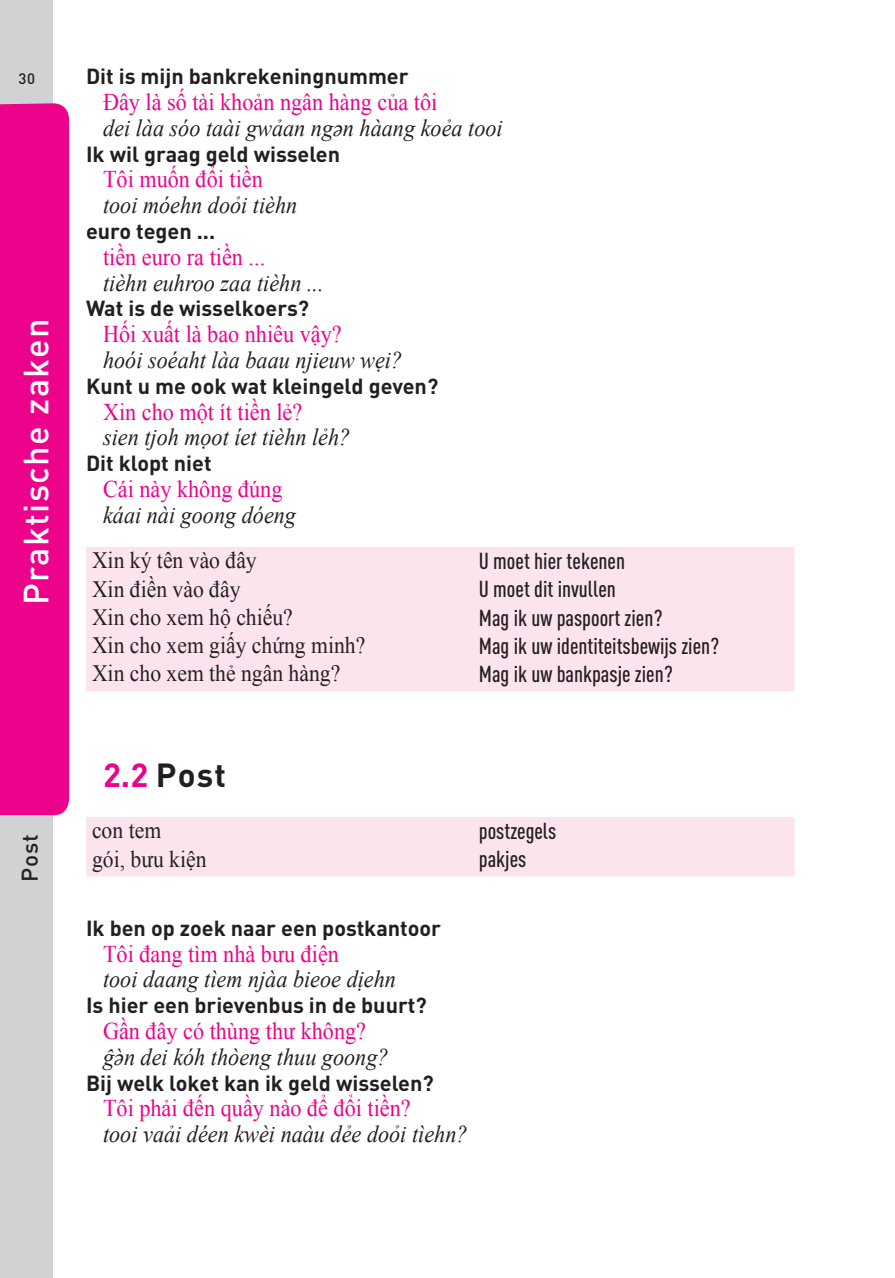
<style>
.page{position:relative;width:895px;height:1278px;background:#fff}
.page>*{position:absolute;margin:0;border:0;box-sizing:border-box;transform-origin:0 0}
.t1{font:500 34.5px "DINOT";letter-spacing:.04em;color:#fff}
.t2{font:700 33px "DINOT";color:#231f20}
.t3{font:italic 24px "Times New Roman";color:#231f20;scale:.93 1}
.t4{font:24px "Times New Roman";color:#ed028c;scale:.93 1}
.t5{font:23.4px "Times New Roman";color:#231f20;scale:.92 1}
.t6{font:500 condensed 22.8px "DINOT";color:#231f20}
.t7{font:500 22.5px "DINOT";color:#231f20}
.t8{font:700 21.6px "DINOT";color:#231f20}
.t9{font:500 15px "DINOT";color:#231f20}
.s1{color:#ed028c}
</style>
<div class="page">
<div style="left:0;top:0;width:53px;height:1278px;background:#d1d2d4"></div>
<div style="left:0;top:103px;width:69px;height:713px;background:#ed028c"></div>
<div style="left:86px;top:547px;width:708px;height:138px;background:#fce4ee"></div>
<div style="left:86px;top:572px;width:387px;height:6px;background:#fce4ee"></div>
<div style="left:473px;top:572px;width:321px;height:6px;background:#fce4ee"></div>
<div style="left:86px;top:600px;width:387px;height:6px;background:#fce4ee"></div>
<div style="left:473px;top:600px;width:321px;height:6px;background:#fce4ee"></div>
<div style="left:86px;top:628px;width:387px;height:6px;background:#fce4ee"></div>
<div style="left:473px;top:628px;width:321px;height:6px;background:#fce4ee"></div>
<div style="left:86px;top:657px;width:387px;height:6px;background:#fce4ee"></div>
<div style="left:473px;top:657px;width:321px;height:6px;background:#fce4ee"></div>
<div style="left:86px;top:685px;width:387px;height:6px;background:#fce4ee"></div>
<div style="left:473px;top:685px;width:321px;height:6px;background:#fce4ee"></div>
<div style="left:86px;top:817px;width:708px;height:53px;background:#fce4ee"></div>
<div style="left:86px;top:842px;width:387px;height:6px;background:#fce4ee"></div>
<div style="left:473px;top:842px;width:321px;height:6px;background:#fce4ee"></div>
<div style="left:86px;top:870px;width:387px;height:6px;background:#fce4ee"></div>
<div style="left:473px;top:870px;width:321px;height:6px;background:#fce4ee"></div>
<p class="t9" style="left:19px;top:69px;width:18px">30</p>
<p class="t8" style="left:86px;top:62px;width:324px">Dit is mijn bankrekeningnummer</p>
<p class="t4" style="left:103px;top:86px;width:361px">Đây là số tài khoản ngân hàng của tôi</p>
<p class="t3" style="left:103px;top:111px;width:431px">dei làa sóo taài gwảan ngən hàang koẻa tooi</p>
<p class="t8" style="left:86px;top:139px;width:256px">Ik wil graag geld wisselen</p>
<p class="t4" style="left:103px;top:163px;width:173px">Tôi muốn đổi tiền</p>
<p class="t3" style="left:103px;top:189px;width:210px">tooi móehn doỏi tièhn</p>
<p class="t8" style="left:86px;top:217px;width:131px">euro tegen ...</p>
<p class="t4" style="left:103px;top:241px;width:176px">tiền euro ra tiền ...</p>
<p class="t3" style="left:103px;top:266px;width:239px">tièhn euhroo zaa tièhn ...</p>
<p class="t8" style="left:86px;top:294px;width:225px">Wat is de wisselkoers?</p>
<p class="t4" style="left:103px;top:318px;width:258px">Hối xuất là bao nhiêu vậy?</p>
<p class="t3" style="left:103px;top:343px;width:323px">hoói soéaht làa baau njieuw wẹi?</p>
<p class="t8" style="left:86px;top:371px;width:354px">Kunt u me ook wat kleingeld geven?</p>
<p class="t4" style="left:103px;top:395px;width:216px">Xin cho một ít tiền lẻ?</p>
<p class="t3" style="left:103px;top:421px;width:267px">sien tjoh mọot íet tièhn lẻh?</p>
<p class="t8" style="left:86px;top:449px;width:127px">Dit klopt niet</p>
<p class="t4" style="left:103px;top:473px;width:194px">Cái này không đúng</p>
<p class="t3" style="left:103px;top:498px;width:209px">káai nài goong dóeng</p>
<p class="t5" style="left:92px;top:545px;width:181px">Xin ký tên vào đây</p>
<p class="t6" style="left:479px;top:547px;width:148px">U moet hier tekenen</p>
<p class="t5" style="left:92px;top:573px;width:163px">Xin điền vào đây</p>
<p class="t6" style="left:479px;top:576px;width:138px">U moet dit invullen</p>
<p class="t5" style="left:92px;top:601px;width:220px">Xin cho xem hộ chiếu?</p>
<p class="t6" style="left:479px;top:604px;width:185px">Mag ik uw paspoort zien?</p>
<p class="t5" style="left:92px;top:629px;width:299px">Xin cho xem giấy chứng minh?</p>
<p class="t6" style="left:479px;top:632px;width:242px">Mag ik uw identiteitsbewijs zien?</p>
<p class="t5" style="left:92px;top:658px;width:271px">Xin cho xem thẻ ngân hàng?</p>
<p class="t6" style="left:479px;top:660px;width:195px">Mag ik uw bankpasje zien?</p>
<h1 class="t1" style="left:12px;top:605px;width:288px;rotate:-90deg">Praktische zaken</h1>
<p class="t7" style="left:14px;top:881px;width:49px;rotate:-90deg">Post</p>
<h2 class="t2" style="left:103px;top:752px;width:124px"><span class="s1">2.2</span> Post</h2>
<p class="t5" style="left:92px;top:815px;width:77px">con tem</p>
<p class="t6" style="left:479px;top:817px;width:79px">postzegels</p>
<p class="t5" style="left:92px;top:843px;width:126px">gói, bưu kiện</p>
<p class="t6" style="left:479px;top:846px;width:49px">pakjes</p>
<p class="t8" style="left:86px;top:913px;width:356px">Ik ben op zoek naar een postkantoor</p>
<p class="t4" style="left:103px;top:937px;width:255px">Tôi đang tìm nhà bưu điện</p>
<p class="t3" style="left:103px;top:963px;width:316px">tooi daang tìem njàa bieoe dịehn</p>
<p class="t8" style="left:86px;top:991px;width:342px">Is hier een brievenbus in de buurt?</p>
<p class="t4" style="left:103px;top:1015px;width:284px">Gần đây có thùng thư không?</p>
<p class="t3" style="left:103px;top:1040px;width:308px">ĝə̀n dei kóh thòeng thuu goong?</p>
<p class="t8" style="left:86px;top:1068px;width:349px">Bij welk loket kan ik geld wisselen?</p>
<p class="t4" style="left:103px;top:1092px;width:332px">Tôi phải đến quầy nào để đổi tiền?</p>
<p class="t3" style="left:103px;top:1117px;width:393px">tooi vaải déen kwèi naàu dẻe doỏi tìehn?</p>
</div>
